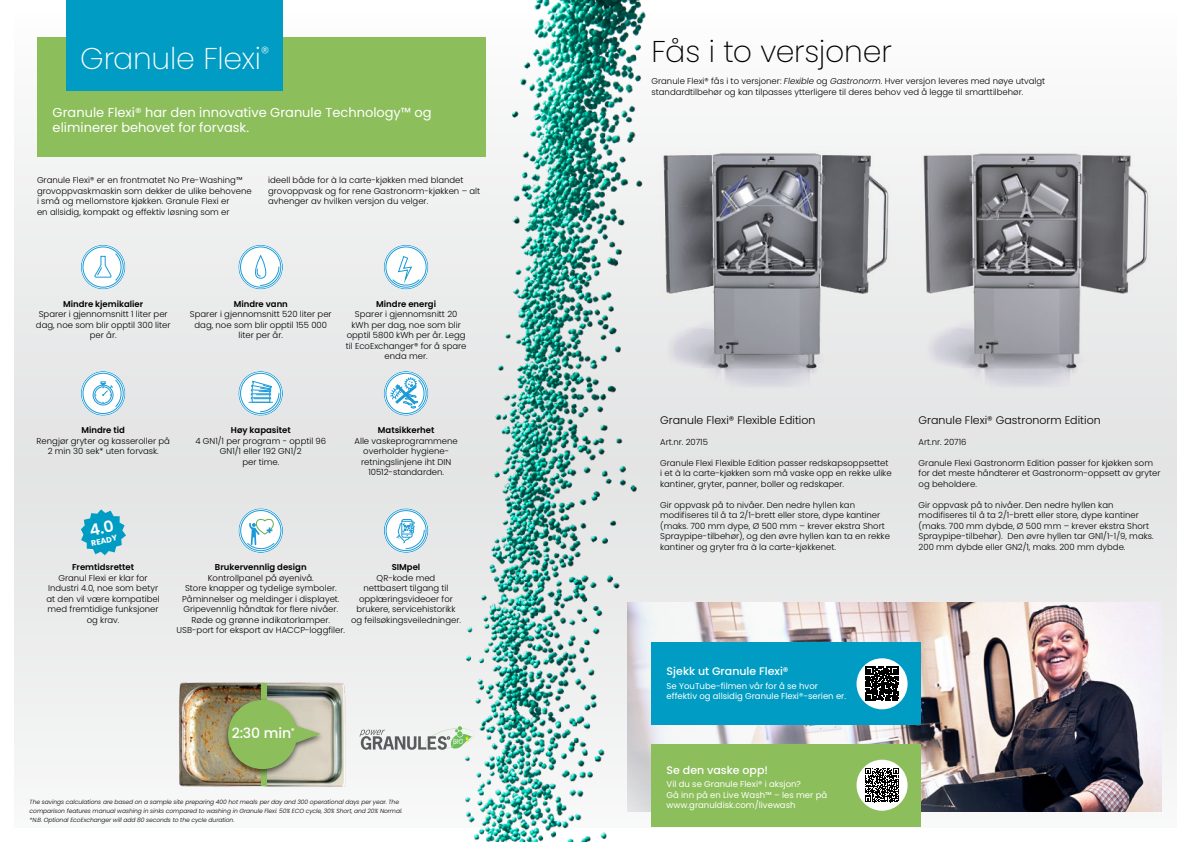
<style>
.page{position:relative;width:1191px;height:842px;background:#fff}
.page>*{position:absolute;margin:0;border:0;box-sizing:border-box;transform-origin:0 0}
.t1{font:200 30px "Poppins";letter-spacing:-.01em;color:#000}
.t2{font:200 30px "Poppins";letter-spacing:-.005em;color:#fff}
.t3{font:500 14.1px "Poppins";color:#fff}
.t4{font:13px/15px "Poppins";color:#fff}
.t5{font:300 11px "Poppins";color:#000}
.t6{font:500 11px "Poppins";color:#fff}
.t7{font:300 8.5px/10.5px "Poppins";color:#000;text-align:center}
.t8{font:8.5px/10.5px "Poppins";color:#fff}
.t9{font:600 8.5px "Poppins";color:#000}
.t10{font:700 7.9px "Poppins";color:#fff}
.t11{font:6.6px "News Gothic Std";color:#fff}
.t12{font:italic 300 6px/9px "Poppins";letter-spacing:-.01em;color:#000}
.s1{font-style:italic}
</style>
<div class="page">
<div style="left:14px;top:15px;width:1162px;height:812px;background:linear-gradient(to bottom,#f1f2f2,#ebebec)"></div>
<img style="left:249px;top:0;width:596px;height:842px">
<svg style="left:359px;top:726px;width:115px;height:24px"></svg>
<div style="left:81px;top:245px;width:44px;height:44px;border:1px solid #1c9ad6;border-radius:50%"></div>
<svg style="left:82px;top:246px;width:42px;height:42px"></svg>
<div style="left:238px;top:245px;width:45px;height:44px;border:1px solid #1c9ad6;border-radius:50%"></div>
<svg style="left:240px;top:246px;width:41px;height:42px"></svg>
<div style="left:384px;top:245px;width:44px;height:44px;border:1px solid #1c9ad6;border-radius:50%"></div>
<svg style="left:385px;top:246px;width:42px;height:42px"></svg>
<div style="left:81px;top:371px;width:44px;height:45px;border:1px solid #1c9ad6;border-radius:50%"></div>
<svg style="left:82px;top:373px;width:42px;height:41px"></svg>
<div style="left:384px;top:371px;width:44px;height:45px;border:1px solid #1c9ad6;border-radius:50%"></div>
<svg style="left:385px;top:373px;width:42px;height:41px"></svg>
<svg style="left:384px;top:508px;width:44px;height:45px"></svg>
<div style="left:238px;top:508px;width:45px;height:45px;border:1px solid #1c9ad6;border-radius:50%"></div>
<svg style="left:240px;top:510px;width:41px;height:41px"></svg>
<svg style="left:238px;top:371px;width:45px;height:45px"></svg>
<div style="left:37px;top:37px;width:448px;height:120px;background:#8cbe5b"></div>
<div style="left:67px;top:0;width:216px;height:90px;background:#009cc3"></div>
<img style="left:627px;top:602px;width:534px;height:210px">
<img style="left:920px;top:150px;width:230px;height:249px">
<img style="left:924px;top:154px;width:223px;height:214px">
<img style="left:660px;top:373px;width:230px;height:26px">
<img style="left:660px;top:150px;width:230px;height:223px">
<div style="left:651px;top:744px;width:270px;height:82px;background:#8cbe5b"></div>
<div style="left:651px;top:643px;width:270px;height:82px;background:#009cc3"></div>
<div style="left:856px;top:760px;width:51px;height:51px;background:#fff;border-radius:50%"></div>
<svg style="left:865px;top:768px;width:34px;height:34px"></svg>
<div style="left:856px;top:658px;width:51px;height:51px;background:#fff;border-radius:50%"></div>
<svg style="left:865px;top:667px;width:34px;height:34px"></svg>
<img style="left:177px;top:678px;width:172px;height:111px">
<div style="left:261px;top:683px;width:5px;height:103px;background:#8cbe5b"></div>
<div style="left:223px;top:697px;width:102px;height:80px;background:#000;opacity:.6"></div>
<svg style="left:228px;top:700px;width:93px;height:69px;background:#9fba76"></svg>
<svg style="left:81px;top:509px;width:45px;height:46px;background:#4bb4ce"></svg>
<h1 class="t2" style="left:80px;top:41px;width:191px">Granule Flexi<sup>®</sup></h1>
<h3 class="t4" style="left:53px;top:105px;width:380px">Granule Flexi® har den innovative Granule Technology™ og eliminerer behovet for forvask.</h3>
<p class="t7" style="left:37px;top:175px;width:216px;text-align:left">Granule Flexi® er en frontmatet No Pre-Washing™ grovoppvaskmaskin som dekker de ulike behovene i små og mellomstore kjøkken. Granule Flexi er<br>en allsidig, kompakt og effektiv løsning som er</p>
<p class="t7" style="left:268px;top:175px;width:214px;text-align:left">ideell både for à la carte-kjøkken med blandet grovoppvask og for rene Gastronorm-kjøkken – alt avhenger av hvilken versjon du velger.</p>
<p class="t9" style="left:63px;top:299px;width:82px">Mindre kjemikalier</p>
<p class="t7" style="left:36px;top:309px;width:136px">Sparer i gjennomsnitt 1 liter per dag, noe som blir opptil 300 liter per år.</p>
<p class="t9" style="left:234px;top:299px;width:56px">Mindre vann</p>
<p class="t7" style="left:190px;top:309px;width:143px">Sparer i gjennomsnitt 520 liter per dag, noe som blir opptil 155 000 liter per år.</p>
<p class="t9" style="left:376px;top:299px;width:61px">Mindre energi</p>
<p class="t7" style="left:346px;top:309px;width:122px">Sparer i gjennomsnitt 20 kWh per dag, noe som blir opptil 5800 kWh per år. Legg til EcoExchanger® for å spare enda mer.</p>
<p class="t9" style="left:81px;top:425px;width:45px">Mindre tid</p>
<p class="t7" style="left:37px;top:435px;width:135px">Rengjør gryter og kasseroller på<br>2 min 30 sek* uten forvask.</p>
<p class="t9" style="left:231px;top:425px;width:61px">Høy kapasitet</p>
<p class="t7" style="left:195px;top:435px;width:132px">4 GN1/1 per program - opptil 96<br>GN1/1 eller 192 GN1/2<br>per time.</p>
<p class="t10" style="left:90px;top:539px;width:28px;rotate:-12deg">READY</p>
<p class="t9" style="left:378px;top:425px;width:58px">Matsikkerhet</p>
<p class="t7" style="left:354px;top:435px;width:105px">Alle vaskeprogrammene overholder hygiene&shy;retningslinjene iht DIN<br>10512-standarden.</p>
<p class="t9" style="left:72px;top:562px;width:63px">Fremtidsrettet</p>
<p class="t7" style="left:47px;top:573px;width:115px">Granul Flexi er klar for<br>Industri 4.0, noe som betyr at den vil være kompatibel med fremtidige funksjoner og krav.</p>
<p class="t9" style="left:215px;top:562px;width:93px">Brukervennlig design</p>
<p class="t7" style="left:177px;top:572px;width:170px">Kontrollpanel på øyenivå.<br>Store knapper og tydelige symboler.<br>Påminnelser og meldinger i displayet.<br>Gripevennlig håndtak for flere nivåer.<br>Røde og grønne indikatorlamper.<br>USB-port for eksport av HACCP-loggfiler.</p>
<p class="t9" style="left:392px;top:562px;width:30px">SIMpel</p>
<p class="t7" style="left:351px;top:572px;width:111px">QR-kode med<br>nettbasert tilgang til opplæringsvideoer for brukere, servicehistorikk og feilsøkingsveiledninger.</p>
<h2 class="t3" style="left:232px;top:725px;width:65px">2:30 min<sup>*</sup></h2>
<p class="t11" style="left:453px;top:737px;width:11px">BIO</p>
<p class="t12" style="left:30px;top:797px;width:374px">The savings calculations are based on a sample site preparing 400 hot meals per day and 300 operational days per year. The comparison features manual washing in sinks compared to washing in Granule Flexi: 50% ECO cycle, 30% Short, and 20% Normal. *N.B. Optional EcoExchanger will add 80 seconds to the cycle duration.</p>
<h1 class="t1" style="left:651px;top:34px;width:242px">Fås i to versjoner</h1>
<p class="t7" style="left:651px;top:76px;width:395px;text-align:left">Granule Flexi® fås i to versjoner: <span class="s1">Flexible</span> og <span class="s1">Gastronorm</span>. Hver versjon leveres med nøye utvalgt standardtilbehør og kan tilpasses ytterligere til deres behov ved å legge til smarttilbehør.</p>
<p class="t5" style="left:660px;top:413px;width:157px">Granule Flexi® Flexible Edition</p>
<p class="t7" style="left:660px;top:436px;width:49px">Art.nr. 20715</p>
<p class="t7" style="left:660px;top:457px;width:233px;text-align:left">Granule Flexi Flexible Edition passer redskapsoppsettet i et à la carte-kjøkken som må vaske opp en rekke ulike kantiner, gryter, panner, boller og redskaper.</p>
<p class="t7" style="left:660px;top:499px;width:231px;text-align:left">Gir oppvask på to nivåer. Den nedre hyllen kan modifiseres til å ta 2/1-brett eller store, dype kantiner (maks. 700 mm dype, Ø 500 mm – krever ekstra Short Spraypipe-tilbehør), og den øvre hyllen kan ta en rekke kantiner og gryter fra à la carte-kjøkkenet.</p>
<p class="t5" style="left:918px;top:413px;width:184px">Granule Flexi® Gastronorm Edition</p>
<p class="t7" style="left:918px;top:436px;width:49px">Art.nr. 20716</p>
<p class="t7" style="left:918px;top:457px;width:243px;text-align:left">Granule Flexi Gastronorm Edition passer for kjøkken som for det meste håndterer et Gastronorm-oppsett av gryter og beholdere.</p>
<p class="t7" style="left:918px;top:499px;width:236px;text-align:left">Gir oppvask på to nivåer. Den nedre hyllen kan modifiseres til å ta 2/1-brett eller store, dype kantiner (maks. 700 mm dybde, Ø 500 mm – krever ekstra Short Spraypipe-tilbehør). Den øvre hyllen tar GN1/1-1/9, maks.<br>200 mm dybde eller GN2/1, maks. 200 mm dybde.</p>
<p class="t6" style="left:666px;top:665px;width:123px">Sjekk ut Granule Flexi®</p>
<p class="t8" style="left:666px;top:680px;width:181px">Se YouTube-filmen vår for å se hvor effektiv og allsidig Granule Flexi®-serien er.</p>
<p class="t6" style="left:666px;top:763px;width:103px">Se den vaske opp!</p>
<p class="t8" style="left:666px;top:779px;width:162px">Vil du se Granule Flexi® i aksjon?<br>Gå inn på en Live Wash™ – les mer på www.granuldisk.com/livewash</p>
</div>
